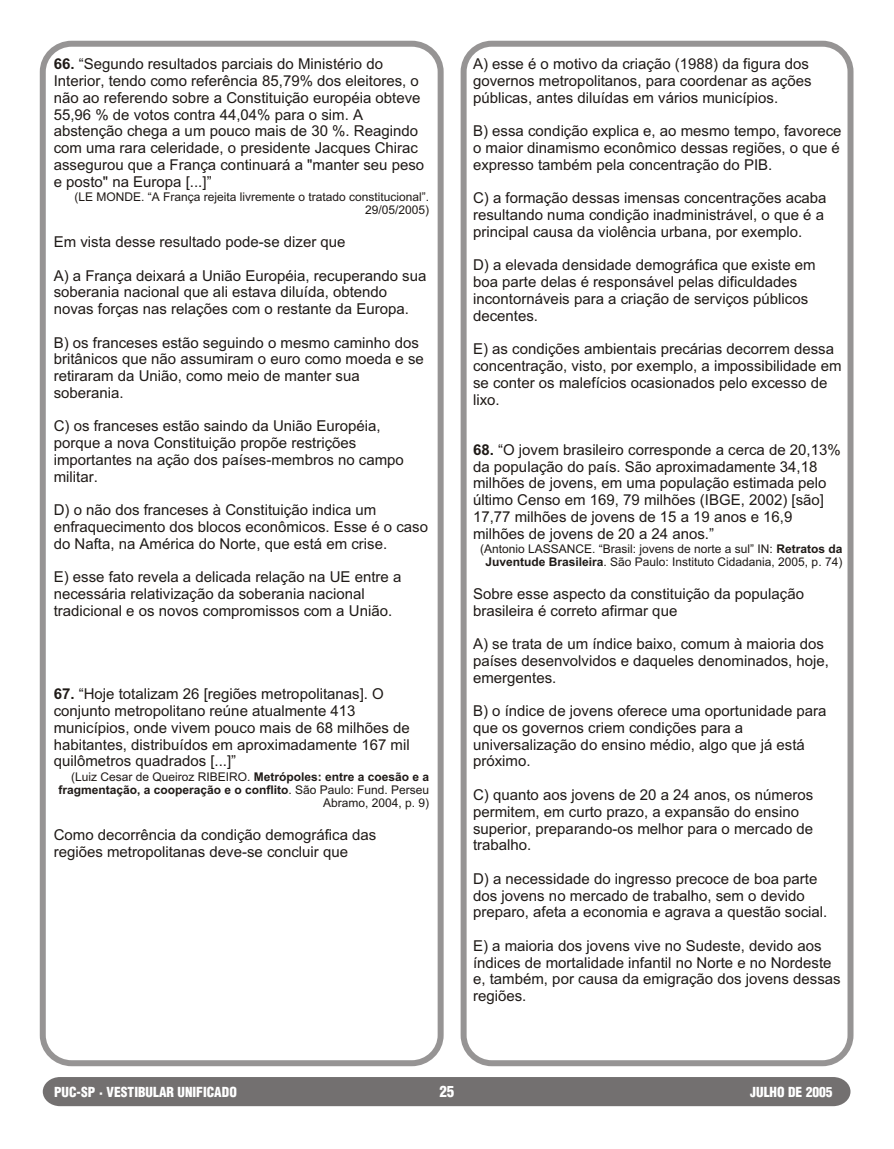
<style>
.page{position:relative;width:894px;height:1149px;background:#fff}
.page>*{position:absolute;margin:0;border:0;box-sizing:border-box;transform-origin:0 0}
.t1{font:15px/16.8px "Arial";color:#1f1a17}
.t2{font:900 15px "Switzerland Cond";color:#fff}
.t3{font:900 13.5px "Switzerland Cond";color:#fff}
.t4{font:12px/13.4px "Arial";color:#1f1a17;text-align:right}
.s1{font-weight:700}
</style>
<div class="page">
<div style="left:43px;top:1077px;width:808px;height:29px;background:#737070"></div>
<div style="left:40px;top:41px;width:404px;height:1025px;border:6px solid #969494;border-radius:29px"></div>
<div style="left:461px;top:41px;width:393px;height:1025px;border:6px solid #969494;border-radius:28px"></div>
<p class="t1" style="left:54px;top:57px;width:372px"><span class="s1">66.</span> “Segundo resultados parciais do Ministério do Interior, tendo como referência 85,79% dos eleitores, o não ao referendo sobre a Constituição européia obteve 55,96 % de votos contra 44,04% para o sim. A abstenção chega a um pouco mais de 30 %. Reagindo com uma rara celeridade, o presidente Jacques Chirac assegurou que a França continuará a "manter seu peso e posto" na Europa [...]”</p>
<p class="t4" style="left:74px;top:191px;width:356px">(LE MONDE. “A França rejeita livremente o tratado constitucional”.<br>29/05/2005)</p>
<p class="t1" style="left:54px;top:235px;width:293px">Em vista desse resultado pode-se dizer que</p>
<p class="t1" style="left:54px;top:268px;width:374px">A) a França deixará a União Européia, recuperando sua soberania nacional que ali estava diluída, obtendo novas forças nas relações com o restante da Europa.</p>
<p class="t1" style="left:54px;top:335px;width:372px">B) os franceses estão seguindo o mesmo caminho dos britânicos que não assumiram o euro como moeda e se retiraram da União, como meio de manter sua soberania.</p>
<p class="t1" style="left:54px;top:419px;width:352px">C) os franceses estão saindo da União Européia, porque a nova Constituição propõe restrições importantes na ação dos países-membros no campo militar.</p>
<p class="t1" style="left:54px;top:503px;width:376px">D) o não dos franceses à Constituição indica um enfraquecimento dos blocos econômicos. Esse é o caso do Nafta, na América do Norte, que está em crise.</p>
<p class="t1" style="left:54px;top:570px;width:349px">E) esse fato revela a delicada relação na UE entre a necessária relativização da soberania nacional tradicional e os novos compromissos com a União.</p>
<p class="t1" style="left:54px;top:687px;width:357px"><span class="s1">67.</span> “Hoje totalizam 26 [regiões metropolitanas]. O conjunto metropolitano reúne atualmente 413 municípios, onde vivem pouco mais de 68 milhões de habitantes, distribuídos em aproximadamente 167 mil quilômetros quadrados [...]”</p>
<p class="t4" style="left:58px;top:771px;width:372px">(Luiz Cesar de Queiroz RIBEIRO. <span class="s1">Metrópoles: entre a coesão e a fragmentação, a cooperação e o conflito</span>. São Paulo: Fund. Perseu<br>Abramo, 2004, p. 9)</p>
<p class="t1" style="left:54px;top:828px;width:324px">Como decorrência da condição demográfica das regiões metropolitanas deve-se concluir que</p>
<p class="t1" style="left:473px;top:57px;width:340px">A) esse é o motivo da criação (1988) da figura dos governos metropolitanos, para coordenar as ações públicas, antes diluídas em vários municípios.</p>
<p class="t1" style="left:473px;top:124px;width:370px;text-align:justify">B) essa condição explica e, ao mesmo tempo, favorece o maior dinamismo econômico dessas regiões, o que é expresso também pela concentração do PIB.</p>
<p class="t1" style="left:473px;top:191px;width:355px">C) a formação dessas imensas concentrações acaba resultando numa condição inadministrável, o que é a principal causa da violência urbana, por exemplo.</p>
<p class="t1" style="left:473px;top:258px;width:344px">D) a elevada densidade demográfica que existe em boa parte delas é responsável pelas dificuldades incontornáveis para a criação de serviços públicos decentes.</p>
<p class="t1" style="left:473px;top:342px;width:370px">E) as condições ambientais precárias decorrem dessa concentração, visto, por exemplo, a impossibilidade em se conter os malefícios ocasionados pelo excesso de lixo.</p>
<p class="t1" style="left:473px;top:443px;width:369px"><span class="s1">68.</span> “O jovem brasileiro corresponde a cerca de 20,13% da população do país. São aproximadamente 34,18 milhões de jovens, em uma população estimada pelo último Censo em 169, 79 milhões (IBGE, 2002) [são] 17,77 milhões de jovens de 15 a 19 anos e 16,9 milhões de jovens de 20 a 24 anos.”</p>
<p class="t4" style="left:480px;top:543px;width:364px;text-align:center">(Antonio LASSANCE. “Brasil: jovens de norte a sul” IN: <span class="s1">Retratos da<br>Juventude Brasileira</span>. São Paulo: Instituto Cidadania, 2005, p. 74)</p>
<p class="t1" style="left:473px;top:587px;width:333px">Sobre esse aspecto da constituição da população brasileira é correto afirmar que</p>
<p class="t1" style="left:473px;top:637px;width:358px">A) se trata de um índice baixo, comum à maioria dos países desenvolvidos e daqueles denominados, hoje, emergentes.</p>
<p class="t1" style="left:473px;top:704px;width:355px">B) o índice de jovens oferece uma oportunidade para que os governos criem condições para a universalização do ensino médio, algo que já está próximo.</p>
<p class="t1" style="left:473px;top:788px;width:342px">C) quanto aos jovens de 20 a 24 anos, os números permitem, em curto prazo, a expansão do ensino superior, preparando-os melhor para o mercado de trabalho.</p>
<p class="t1" style="left:473px;top:872px;width:356px">D) a necessidade do ingresso precoce de boa parte dos jovens no mercado de trabalho, sem o devido preparo, afeta a economia e agrava a questão social.</p>
<p class="t1" style="left:473px;top:939px;width:369px">E) a maioria dos jovens vive no Sudeste, devido aos índices de mortalidade infantil no Norte e no Nordeste e, também, por causa da emigração dos jovens dessas regiões.</p>
<p class="t3" style="left:54px;top:1083px;width:184px">PUC-SP • VESTIBULAR UNIFICADO</p>
<p class="t2" style="left:439px;top:1082px;width:16px">25</p>
<p class="t3" style="left:750px;top:1083px;width:84px">JULHO DE 2005</p>
</div>
